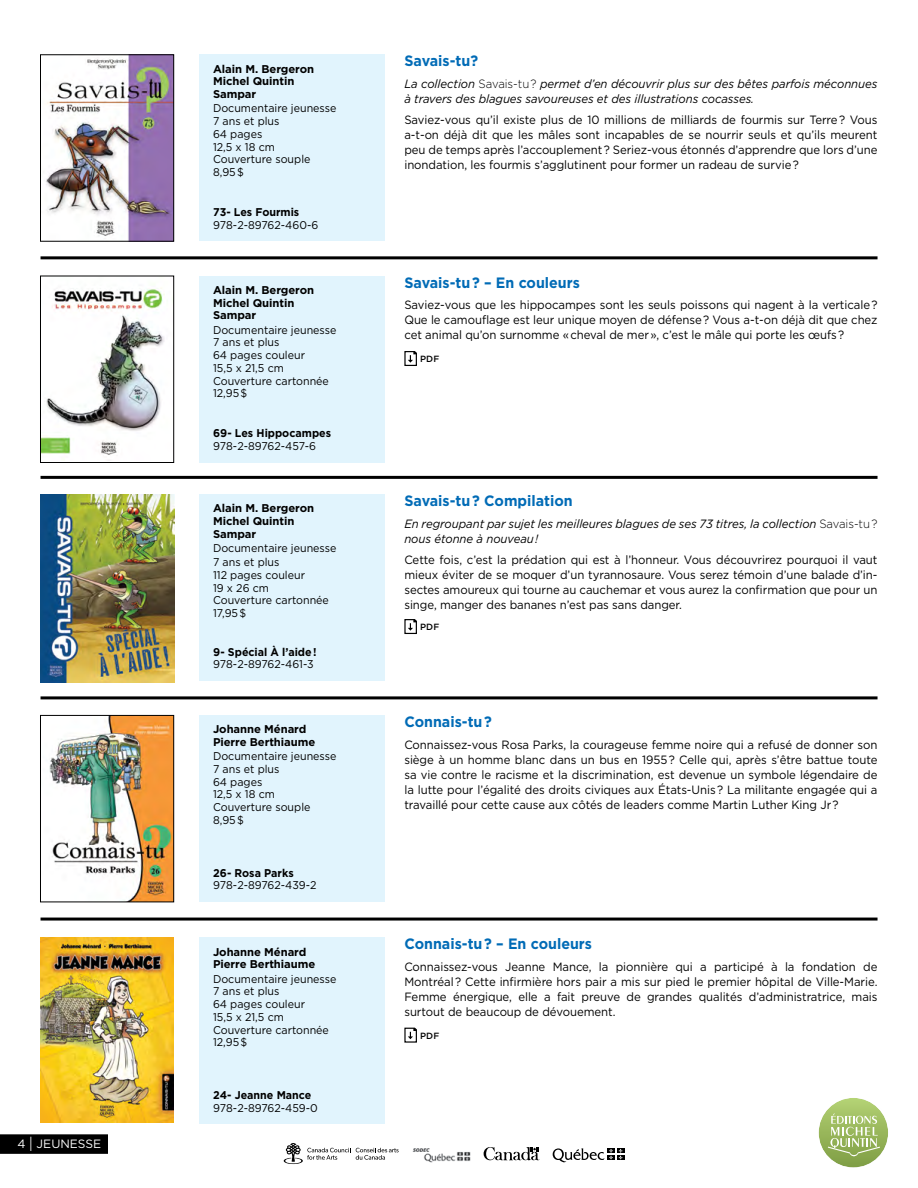
<style>
.page{position:relative;width:918px;height:1188px;background:#fff}
.page>*{position:absolute;margin:0;border:0;box-sizing:border-box;transform-origin:0 0}
.t1{font:700 15px "Gotham HTF";color:#006bb6;scale:.95 1}
.t2{font:12px/15px "Gotham HTF";letter-spacing:-.005em;color:#000;text-align:justify;scale:.95 1}
.t3{font:italic 12px/15px "Gotham";letter-spacing:-.005em;color:#000;scale:.95 1}
.t4{font:12px "Gotham HTF";color:#fff}
.t5{font:11.25px/12.8px "Gotham HTF";color:#000;scale:.95 1}
.t6{font:700 11.25px/12.8px "Gotham";letter-spacing:-.005em;color:#000}
.t7{font:700 11.25px "Gotham HTF";color:#000;scale:.95 1}
.t8{font:500 9px "Gotham";letter-spacing:.015em;color:#000}
.s1{font-size:15.3px}
.s2{font-weight:300;font-style:normal}
</style>
<div class="page">
<div style="left:0;top:1134px;width:108px;height:20px;background:#000"></div>
<svg style="left:819px;top:1099px;width:68px;height:68px"></svg>
<div style="left:816px;top:1096px;width:74px;height:74px;border:2px solid #fff;border-radius:50%"></div>
<svg style="left:283px;top:1143px;width:116px;height:21px"></svg>
<svg style="left:484px;top:1147px;width:55px;height:13px"></svg>
<svg style="left:553px;top:1148px;width:71px;height:14px"></svg>
<img style="left:412px;top:1148px;width:59px;height:15px">
<div style="left:200px;top:54px;width:185px;height:187px;background:#e1f4fd"></div>
<div style="left:200px;top:715px;width:185px;height:187px;background:#e1f4fd"></div>
<div style="left:200px;top:276px;width:185px;height:186px;background:#e1f4fd"></div>
<div style="left:200px;top:937px;width:185px;height:187px;background:#e1f4fd"></div>
<div style="left:200px;top:494px;width:185px;height:187px;background:#e1f4fd"></div>
<hr style="left:41px;top:256px;width:837px;height:3px;background:#000">
<hr style="left:41px;top:476px;width:837px;height:3px;background:#000">
<hr style="left:41px;top:696px;width:837px;height:3px;background:#000">
<hr style="left:41px;top:918px;width:837px;height:3px;background:#000">
<img style="left:46px;top:56px;width:126px;height:184px">
<div style="left:40px;top:54px;width:134px;height:188px;border:1px solid #000"></div>
<img style="left:49px;top:717px;width:123px;height:183px">
<div style="left:40px;top:715px;width:134px;height:187px;border:1px solid #000"></div>
<img style="left:42px;top:288px;width:123px;height:167px">
<div style="left:40px;top:276px;width:134px;height:187px;border:1px solid #000"></div>
<img style="left:40px;top:938px;width:134px;height:184px">
<img style="left:40px;top:495px;width:134px;height:187px">
<svg style="left:404px;top:351px;width:13px;height:15px"></svg>
<svg style="left:404px;top:1027px;width:13px;height:16px"></svg>
<svg style="left:404px;top:619px;width:13px;height:15px"></svg>
<p class="t4" style="left:17px;top:1137px;width:85px">4 <span class="s1">|</span> JEUNESSE</p>
<p class="t6" style="left:213px;top:62px;width:103px">Alain M. Bergeron<br>Michel Quintin<br>Sampar</p>
<p class="t5" style="left:213px;top:102px;width:131px">Documentaire jeunesse<br>7 ans et plus<br>64 pages<br>12,5 x 18 cm<br>Couverture souple<br>8,95$</p>
<p class="t7" style="left:213px;top:205px;width:92px">73- Les Fourmis</p>
<p class="t5" style="left:213px;top:218px;width:112px">978-2-89762-460-6</p>
<p class="t6" style="left:213px;top:283px;width:103px">Alain M. Bergeron<br>Michel Quintin<br>Sampar</p>
<p class="t5" style="left:213px;top:323px;width:131px">Documentaire jeunesse<br>7 ans et plus<br>64 pages couleur<br>15,5 x 21,5 cm<br>Couverture cartonnée<br>12,95$</p>
<p class="t7" style="left:213px;top:427px;width:126px">69- Les Hippocampes</p>
<p class="t5" style="left:213px;top:439px;width:110px">978-2-89762-457-6</p>
<p class="t6" style="left:213px;top:502px;width:103px">Alain M. Bergeron<br>Michel Quintin<br>Sampar</p>
<p class="t5" style="left:213px;top:541px;width:131px;line-height:14.1px">Documentaire jeunesse<br>7 ans et plus</p>
<p class="t5" style="left:213px;top:568px;width:124px">112 pages couleur<br>19 x 26 cm<br>Couverture cartonnée<br>17,95$</p>
<p class="t7" style="left:213px;top:645px;width:110px">9- Spécial À l’aide!</p>
<p class="t5" style="left:213px;top:658px;width:107px">978-2-89762-461-3</p>
<p class="t6" style="left:213px;top:723px;width:104px">Johanne Ménard<br>Pierre Berthiaume</p>
<p class="t5" style="left:213px;top:750px;width:131px">Documentaire jeunesse<br>7 ans et plus<br>64 pages<br>12,5 x 18 cm<br>Couverture souple<br>8,95$</p>
<p class="t7" style="left:213px;top:866px;width:86px">26- Rosa Parks</p>
<p class="t5" style="left:213px;top:879px;width:110px">978-2-89762-439-2</p>
<p class="t6" style="left:213px;top:945px;width:104px">Johanne Ménard<br>Pierre Berthiaume</p>
<p class="t5" style="left:213px;top:972px;width:131px">Documentaire jeunesse<br>7 ans et plus<br>64 pages couleur<br>15,5 x 21,5 cm<br>Couverture cartonnée<br>12,95$</p>
<p class="t7" style="left:213px;top:1088px;width:105px">24- Jeanne Mance</p>
<p class="t5" style="left:213px;top:1101px;width:112px">978-2-89762-459-0</p>
<p class="t1" style="left:404px;top:52px;width:79px">Savais-tu?</p>
<p class="t3" style="left:404px;top:76px;width:500px">La collection <span class="s2">Savais-tu?</span> permet d’en découvrir plus sur des bêtes parfois méconnues à travers des blagues savoureuses et des illustrations cocasses.</p>
<p class="t2" style="left:404px;top:112px;width:500px">Saviez-vous qu’il existe plus de 10 millions de milliards de fourmis sur Terre? Vous a-t-on déjà dit que les mâles sont incapables de se nourrir seuls et qu’ils meurent peu de temps après l’accouplement? Seriez-vous étonnés d’apprendre que lors d’une inondation, les fourmis s’agglutinent pour former un radeau de survie?</p>
<p class="t1" style="left:404px;top:274px;width:186px">Savais-tu? – En couleurs</p>
<p class="t2" style="left:404px;top:297px;width:499px">Saviez-vous que les hippocampes sont les seuls poissons qui nagent à la verticale?<br>Que le camouflage est leur unique moyen de défense? Vous a-t-on déjà dit que chez cet animal qu’on surnomme «cheval de mer», c’est le mâle qui porte les œufs?</p>
<p class="t8" style="left:420px;top:353px;width:21px">PDF</p>
<p class="t1" style="left:404px;top:492px;width:179px">Savais-tu? Compilation</p>
<p class="t3" style="left:404px;top:516px;width:500px">En regroupant par sujet les meilleures blagues de ses 73 titres, la collection <span class="s2">Savais-tu? </span>nous étonne à nouveau!</p>
<p class="t2" style="left:404px;top:552px;width:500px">Cette fois, c’est la prédation qui est à l’honneur. Vous découvrirez pourquoi il vaut mieux éviter de se moquer d’un tyrannosaure. Vous serez témoin d’une balade d’in&shy;sectes amoureux qui tourne au cauchemar et vous aurez la confirmation que pour un singe, manger des bananes n’est pas sans danger.</p>
<p class="t8" style="left:420px;top:621px;width:21px">PDF</p>
<p class="t1" style="left:404px;top:713px;width:94px">Connais-tu?</p>
<p class="t2" style="left:404px;top:737px;width:500px">Connaissez-vous Rosa Parks, la courageuse femme noire qui a refusé de donner son siège à un homme blanc dans un bus en 1955? Celle qui, après s’être battue toute sa vie contre le racisme et la discrimination, est devenue un symbole légendaire de la lutte pour l’égalité des droits civiques aux États-Unis? La militante engagée qui a travaillé pour cette cause aux côtés de leaders comme Martin Luther King Jr?</p>
<p class="t1" style="left:404px;top:935px;width:199px">Connais-tu? – En couleurs</p>
<p class="t2" style="left:404px;top:959px;width:500px">Connaissez-vous Jeanne Mance, la pionnière qui a participé à la fondation de Montréal? Cette infirmière hors pair a mis sur pied le premier hôpital de Ville-Marie.<br>Femme énergique, elle a fait preuve de grandes qualités d’administratrice, mais surtout de beaucoup de dévouement.</p>
<p class="t8" style="left:420px;top:1029px;width:21px">PDF</p>
</div>
